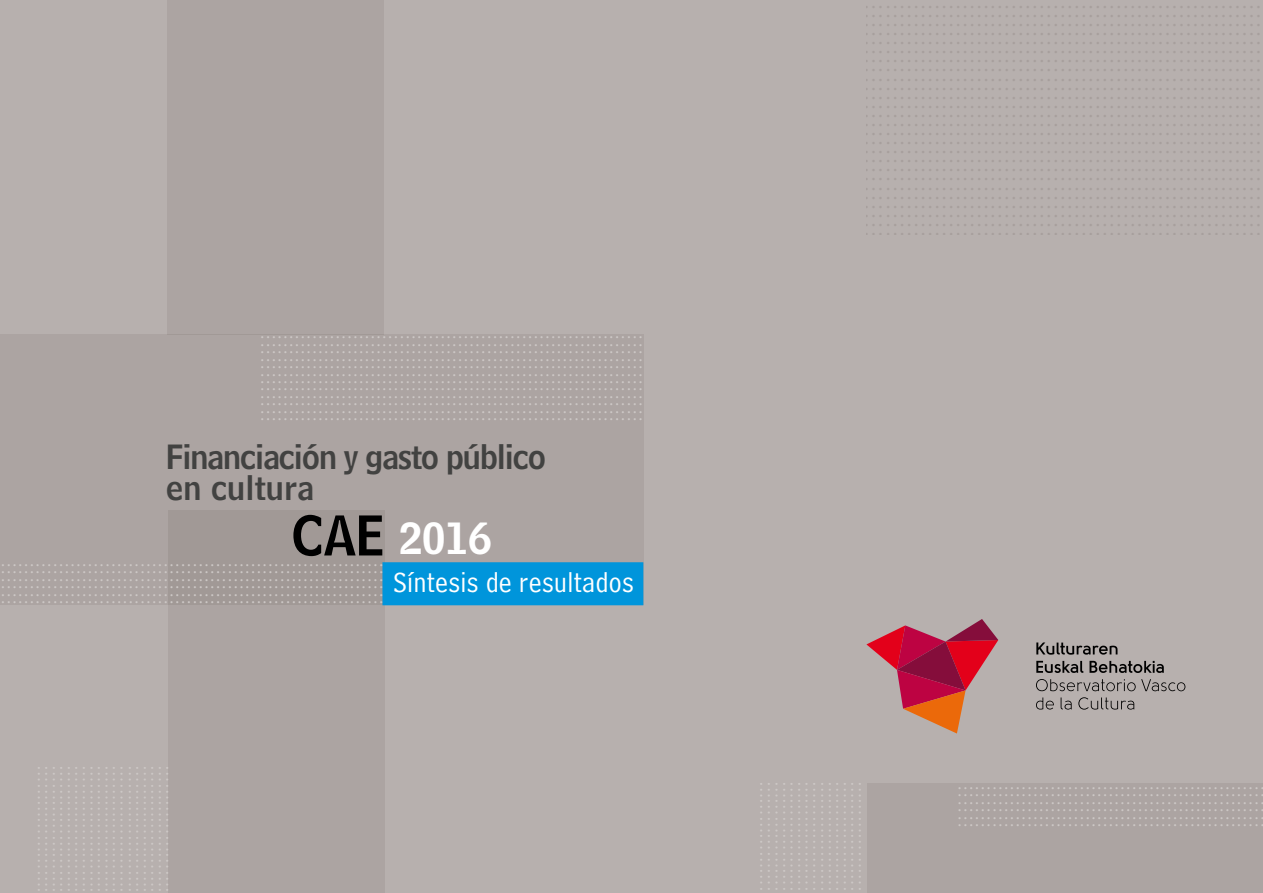
<style>
.page{position:relative;width:1263px;height:893px;background:#b7b0ae}
.page>*{position:absolute;margin:0;border:0;box-sizing:border-box;transform-origin:0 0}
.t1{font:43.05px "Bell Centennial Name And Number";color:#fff}
.t2{font:33px/31.5px "Bell Centennial Name And Number";letter-spacing:-.04em;color:#424241}
.t3{font:29.25px "Bell Centennial Address";letter-spacing:.01em;color:#fff}
.t4{font:18px "Minion Pro";color:#cdc8c6}
.s1{font-size:54px;color:#000}
</style>
<div class="page">
<div style="left:0;top:334px;width:643px;height:270px;background:#aca4a2"></div>
<div style="left:168px;top:510px;width:217px;height:383px;background:#aca4a2"></div>
<div style="left:867px;top:783px;width:396px;height:110px;background:#aca4a2"></div>
<div style="left:382px;top:562px;width:261px;height:43px;background:#0095db"></div>
<svg style="left:1036px;top:642px;width:81px;height:13px"></svg>
<svg style="left:1036px;top:661px;width:149px;height:49px"></svg>
<svg style="left:866px;top:619px;width:132px;height:114px"></svg>
<div style="left:167px;top:0;width:217px;height:334px;background:#aca4a2"></div>
<p class="t4" style="left:259px;top:320px;width:386px">…………………………………………………………</p>
<p class="t4" style="left:259px;top:328px;width:386px">…………………………………………………………</p>
<p class="t4" style="left:259px;top:335px;width:386px">…………………………………………………………</p>
<p class="t4" style="left:259px;top:343px;width:386px">…………………………………………………………</p>
<p class="t4" style="left:259px;top:350px;width:386px">…………………………………………………………</p>
<p class="t4" style="left:259px;top:358px;width:386px">…………………………………………………………</p>
<p class="t4" style="left:259px;top:365px;width:386px">…………………………………………………………</p>
<p class="t4" style="left:259px;top:372px;width:386px">…………………………………………………………</p>
<p class="t4" style="left:259px;top:380px;width:386px">…………………………………………………………</p>
<p class="t4" style="left:259px;top:387px;width:386px">…………………………………………………………</p>
<p class="t4" style="left:259px;top:395px;width:386px">…………………………………………………………</p>
<p class="t4" style="left:259px;top:402px;width:386px">…………………………………………………………</p>
<h2 class="t2" style="left:166px;top:440px;width:382px">Financiación y gasto público en cultura</h2>
<h1 class="t1" style="left:291px;top:511px;width:202px"><span class="s1">CAE</span> 2016</h1>
<h3 class="t3" style="left:393px;top:566px;width:242px">Síntesis de resultados</h3>
<p class="t4" style="left:0;top:548px;width:386px">…………………………………………………………</p>
<p class="t4" style="left:0;top:555px;width:386px">…………………………………………………………</p>
<p class="t4" style="left:0;top:563px;width:386px">…………………………………………………………</p>
<p class="t4" style="left:0;top:570px;width:386px">…………………………………………………………</p>
<p class="t4" style="left:0;top:578px;width:386px">…………………………………………………………</p>
<p class="t4" style="left:0;top:585px;width:386px">…………………………………………………………</p>
<p class="t4" style="left:56px;top:765px;width:124px;rotate:90deg">…………………</p>
<p class="t4" style="left:63px;top:765px;width:124px;rotate:90deg">…………………</p>
<p class="t4" style="left:71px;top:765px;width:124px;rotate:90deg">…………………</p>
<p class="t4" style="left:78px;top:765px;width:124px;rotate:90deg">…………………</p>
<p class="t4" style="left:86px;top:765px;width:124px;rotate:90deg">…………………</p>
<p class="t4" style="left:93px;top:765px;width:124px;rotate:90deg">…………………</p>
<p class="t4" style="left:101px;top:765px;width:124px;rotate:90deg">…………………</p>
<p class="t4" style="left:109px;top:765px;width:124px;rotate:90deg">…………………</p>
<p class="t4" style="left:116px;top:765px;width:124px;rotate:90deg">…………………</p>
<p class="t4" style="left:124px;top:765px;width:124px;rotate:90deg">…………………</p>
<p class="t4" style="left:131px;top:765px;width:124px;rotate:90deg">…………………</p>
<p class="t4" style="left:139px;top:765px;width:124px;rotate:90deg">…………………</p>
<p class="t4" style="left:147px;top:765px;width:124px;rotate:90deg">…………………</p>
<p class="t4" style="left:154px;top:765px;width:124px;rotate:90deg">…………………</p>
<p class="t4" style="left:162px;top:765px;width:124px;rotate:90deg">…………………</p>
<p class="t4" style="left:169px;top:765px;width:124px;rotate:90deg">…………………</p>
<p class="t4" style="left:177px;top:765px;width:124px;rotate:90deg">…………………</p>
<p class="t4" style="left:184px;top:765px;width:124px;rotate:90deg">…………………</p>
<p class="t4" style="left:778px;top:781px;width:106px;rotate:90deg">………………</p>
<p class="t4" style="left:786px;top:781px;width:106px;rotate:90deg">………………</p>
<p class="t4" style="left:794px;top:781px;width:106px;rotate:90deg">………………</p>
<p class="t4" style="left:801px;top:781px;width:106px;rotate:90deg">………………</p>
<p class="t4" style="left:809px;top:781px;width:106px;rotate:90deg">………………</p>
<p class="t4" style="left:816px;top:781px;width:106px;rotate:90deg">………………</p>
<p class="t4" style="left:824px;top:781px;width:106px;rotate:90deg">………………</p>
<p class="t4" style="left:831px;top:781px;width:106px;rotate:90deg">………………</p>
<p class="t4" style="left:839px;top:781px;width:106px;rotate:90deg">………………</p>
<p class="t4" style="left:847px;top:781px;width:106px;rotate:90deg">………………</p>
<p class="t4" style="left:854px;top:781px;width:106px;rotate:90deg">………………</p>
<p class="t4" style="left:862px;top:781px;width:106px;rotate:90deg">………………</p>
<p class="t4" style="left:869px;top:781px;width:106px;rotate:90deg">………………</p>
<p class="t4" style="left:877px;top:781px;width:106px;rotate:90deg">………………</p>
<p class="t4" style="left:957px;top:771px;width:316px">………………………………………………</p>
<p class="t4" style="left:957px;top:778px;width:316px">………………………………………………</p>
<p class="t4" style="left:957px;top:786px;width:316px">………………………………………………</p>
<p class="t4" style="left:957px;top:793px;width:316px">………………………………………………</p>
<p class="t4" style="left:957px;top:801px;width:316px">………………………………………………</p>
<p class="t4" style="left:957px;top:808px;width:316px">………………………………………………</p>
</div>
